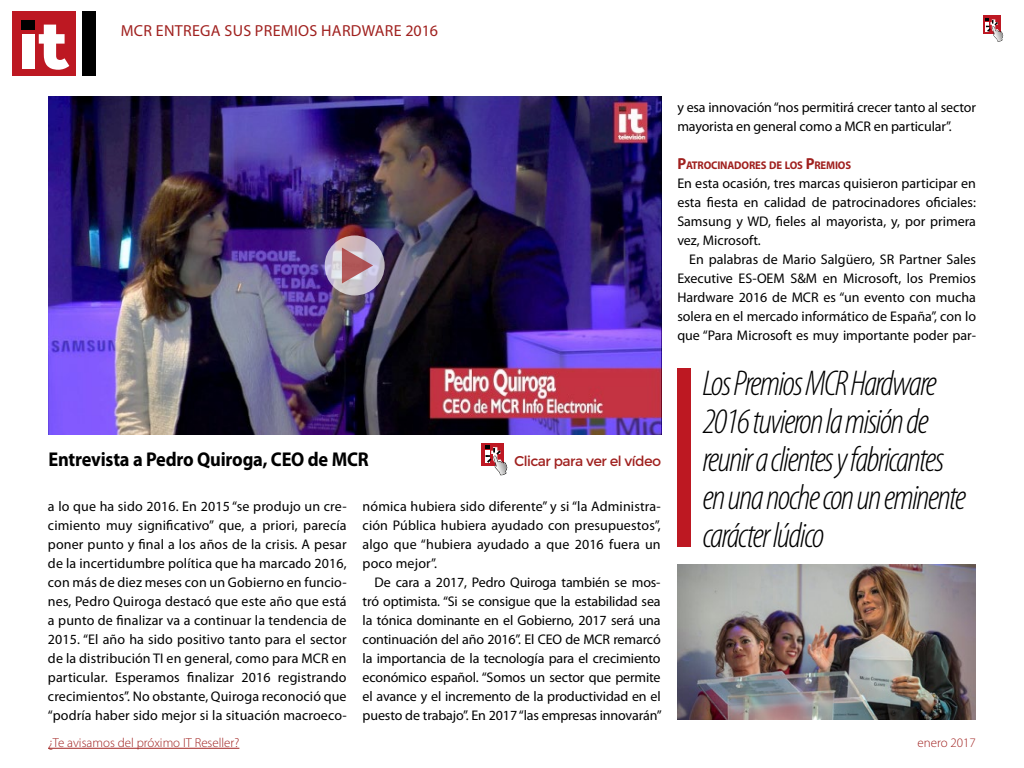
<style>
.page{position:relative;width:1024px;height:768px;background:#fff}
.page>*{position:absolute;margin:0;border:0;box-sizing:border-box;transform-origin:0 0}
.t1{font:italic 300 condensed 36px/38px "Myriad Pro";letter-spacing:-.04em;color:#000}
.t2{font:700 20px "Myriad Pro";letter-spacing:-.01em;color:#000;scale:.92 1}
.t3{font:16px "Myriad Pro";letter-spacing:.02em;color:#a0211f}
.t4{font:14px/19px "Myriad Pro";color:#000;text-align:justify}
.t5{font:14px "Montserrat";letter-spacing:-.04em;color:#a0211f}
.t6{font:300 13px "Myriad Pro";color:#a0211f}
.t7{font:700 11.2px "Myriad Pro";letter-spacing:-.015em;color:#a0211f;scale:.95 1}
.s1{font-size:16px}
</style>
<div class="page">
<div style="left:677px;top:368px;width:14px;height:179px;background:#bd1822"></div>
<svg style="left:481px;top:443px;width:4px;height:23px"></svg>
<div style="left:482px;top:443px;width:22px;height:22px;background:#be1823"></div>
<svg style="left:485px;top:446px;width:22px;height:29px"></svg>
<img style="left:48px;top:96px;width:613px;height:339px">
<svg style="left:325px;top:236px;width:60px;height:60px"></svg>
<svg style="left:342px;top:248px;width:31px;height:36px"></svg>
<img style="left:677px;top:564px;width:299px;height:156px">
<div style="left:82px;top:12px;width:13px;height:64px;background:#000"></div>
<div style="left:12px;top:12px;width:63px;height:64px;background:#bd1822"></div>
<div style="left:21px;top:20px;width:14px;height:9px;background:#000"></div>
<div style="left:22px;top:34px;width:12px;height:34px;background:#fff"></div>
<svg style="left:39px;top:25px;width:30px;height:45px"></svg>
<hr style="left:48px;top:748px;width:191px;height:1px;background:#a0211f">
<svg style="left:983px;top:15px;width:18px;height:1px"></svg>
<svg style="left:983px;top:16px;width:18px;height:18px"></svg>
<svg style="left:986px;top:18px;width:17px;height:24px"></svg>
<p class="t3" style="left:121px;top:22px;width:319px">MCR ENTREGA SUS PREMIOS HARDWARE 2016</p>
<h2 class="t2" style="left:48px;top:448px;width:350px">Entrevista a Pedro Quiroga, CEO de MCR</h2>
<p class="t5" style="left:514px;top:453px;width:149px">Clicar para ver el vídeo</p>
<p class="t4" style="left:48px;top:497px;width:300px">a lo que ha sido 2016. En 2015 “se produjo un cre&shy;cimiento muy significativo” que, a priori, parecía poner punto y final a los años de la crisis. A pesar de la incertidumbre política que ha marcado 2016, con más de diez meses con un Gobierno en funcio&shy;nes, Pedro Quiroga destacó que este año que está a punto de finalizar va a continuar la tendencia de 2015. “El año ha sido positivo tanto para el sector de la distribución TI en general, como para MCR en particular. Esperamos finalizar 2016 registrando crecimientos”. No obstante, Quiroga reconoció que “podría haber sido mejor si la situación macroeco-</p>
<p class="t4" style="left:363px;top:497px;width:300px">nómica hubiera sido diferente” y si “la Administra&shy;ción Pública hubiera ayudado con presupuestos”, algo que “hubiera ayudado a que 2016 fuera un poco mejor”.</p>
<p class="t4" style="left:363px;top:573px;width:301px;text-indent:12px">De cara a 2017, Pedro Quiroga también se mos&shy;tró optimista. “Si se consigue que la estabilidad sea la tónica dominante en el Gobierno, 2017 será una continuación del año 2016”. El CEO de MCR remarcó la importancia de la tecnología para el crecimiento económico español. “Somos un sector que permite el avance y el incremento de la productividad en el puesto de trabajo”. En 2017 “las empresas innovarán”</p>
<p class="t4" style="left:677px;top:98px;width:300px">y esa innovación “nos permitirá crecer tanto al sector mayorista en general como a MCR en particular”.</p>
<p class="t7" style="left:677px;top:159px;width:184px"><span class="s1">P</span>ATROCINADORES DE LOS <span class="s1">P</span>REMIOS</p>
<p class="t4" style="left:677px;top:174px;width:300px">En esta ocasión, tres marcas quisieron participar en esta fiesta en calidad de patrocinadores oficiales:<br>Samsung y WD, fieles al mayorista, y, por primera vez, Microsoft.</p>
<p class="t4" style="left:677px;top:250px;width:300px;text-indent:12px">En palabras de Mario Salgüero, SR Partner Sales Executive ES-OEM S&amp;M en Microsoft, los Premios Hardware 2016 de MCR es “un evento con mucha solera en el mercado informático de España”, con lo que “Para Microsoft es muy importante poder par-</p>
<h1 class="t1" style="left:703px;top:365px;width:265px">Los Premios MCR Hardware<br>2016 tuvieron la misión de reunir a clientes y fabricantes en una noche con un eminente carácter lúdico</h1>
<p class="t6" style="left:48px;top:735px;width:193px">¿Te avisamos del próximo IT Reseller?</p>
<p class="t6" style="left:918px;top:735px;width:60px">enero 2017</p>
</div>
